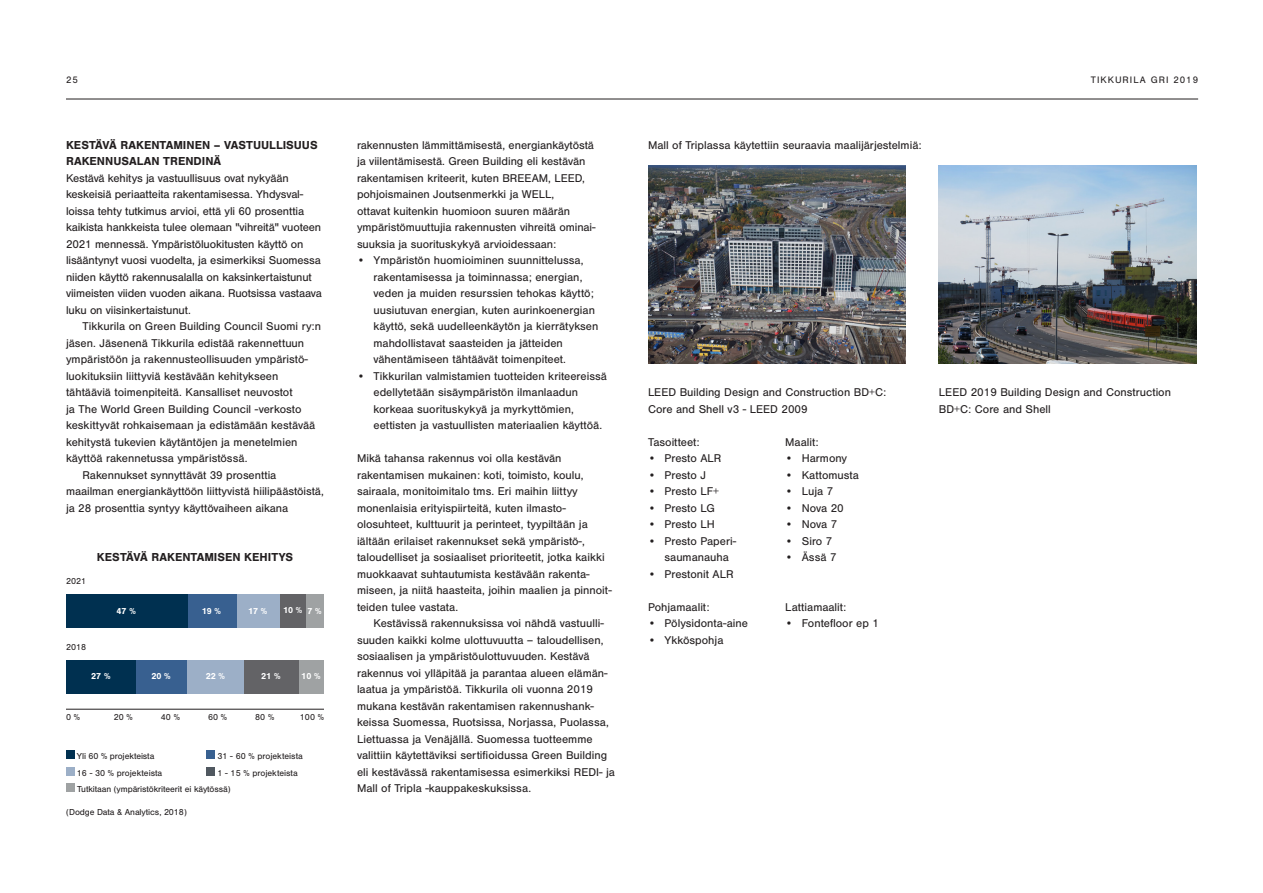
<style>
.page{position:relative;width:1263px;height:893px;background:#fff}
.page>*{position:absolute;margin:0;border:0;box-sizing:border-box;transform-origin:0 0}
.Valiotsikko_rivireki{font:700 12px/16.5px "Nimbus San";color:#231f20}
.Leipis{font:11.7px/16.5px "Nimbus San";color:#231f20}
.Leipis_ei_sis{font:11.7px/16.5px "Nimbus San";letter-spacing:-.005em;color:#231f20}
.Leipis_bulletit{font:11.7px "Nimbus San";color:#231f20}
.t1{font:9.75px "Nimbus San";letter-spacing:.1em;color:#231f20}
.Leipis-2{font:9px "Nimbus San";letter-spacing:-.005em;color:#231f20}
.t2{font:700 9px "Nimbus San";color:#fff}
</style>
<div class="page">
<hr style="left:66px;top:99px;width:1132px;height:1px;background:#231f20">
<img style="left:939px;top:165px;width:258px;height:198px">
<img style="left:648px;top:165px;width:258px;height:198px">
<div style="left:66px;top:751px;width:8px;height:8px;background:#003050"></div>
<div style="left:207px;top:751px;width:8px;height:8px;background:#386090"></div>
<div style="left:66px;top:767px;width:8px;height:9px;background:#9cafc7"></div>
<div style="left:207px;top:767px;width:8px;height:9px;background:#505860"></div>
<div style="left:66px;top:784px;width:8px;height:8px;background:#9fa2a3"></div>
<hr style="left:66px;top:709px;width:258px;height:1px;background:#231f20">
<div style="left:298px;top:660px;width:26px;height:33px;background:#9fa2a3"></div>
<div style="left:244px;top:660px;width:54px;height:33px;background:#636366"></div>
<div style="left:187px;top:660px;width:57px;height:33px;background:#9cafc7"></div>
<div style="left:136px;top:660px;width:51px;height:33px;background:#386090"></div>
<div style="left:66px;top:660px;width:70px;height:33px;background:#003050"></div>
<div style="left:306px;top:594px;width:18px;height:33px;background:#9fa2a3"></div>
<div style="left:280px;top:594px;width:26px;height:33px;background:#636366"></div>
<div style="left:236px;top:594px;width:44px;height:33px;background:#9cafc7"></div>
<div style="left:187px;top:594px;width:49px;height:33px;background:#386090"></div>
<div style="left:66px;top:594px;width:121px;height:33px;background:#003050"></div>
<p class="t1" style="left:66px;top:74px;width:13px">25</p>
<p class="t1" style="left:1091px;top:74px;width:109px">TIKKURILA GRI 2019</p>
<p class="Valiotsikko_rivireki" style="left:66px;top:136px;width:253px">KESTÄVÄ RAKENTAMINEN – VASTUULLISUUS<br>RAKENNUSALAN TRENDINÄ</p>
<p class="Leipis_ei_sis" style="left:66px;top:170px;width:257px">Kestävä kehitys ja vastuullisuus ovat nykyään keskeisiä periaatteita rakentamisessa. Yhdysval&shy;loissa tehty tutkimus arvioi, että yli 60 prosenttia kaikista hankkeista tulee olemaan "vihreitä" vuoteen 2021 mennessä. Ympäristöluokitusten käyttö on lisääntynyt vuosi vuodelta, ja esimerkiksi Suomessa niiden käyttö rakennusalalla on kaksinkertaistunut viimeisten viiden vuoden aikana. Ruotsissa vastaava luku on viisinkertaistunut.</p>
<p class="Leipis" style="left:66px;top:318px;width:257px;text-indent:16px">Tikkurila on Green Building Council Suomi ry:n jäsen. Jäsenenä Tikkurila edistää rakennettuun ympäristöön ja rakennusteollisuuden ympäristö&shy;luokituksiin liittyviä kestävään kehitykseen tähtääviä toimenpiteitä. Kansalliset neuvostot<br>ja The World Green Building Council -verkosto keskittyvät rohkaisemaan ja edistämään kestävää kehitystä tukevien käytäntöjen ja menetelmien käyttöä rakennetussa ympäristössä.</p>
<p class="Leipis" style="left:66px;top:467px;width:259px;text-indent:16px">Rakennukset synnyttävät 39 prosenttia maailman energiankäyttöön liittyvistä hiilipäästöistä, ja 28 prosenttia syntyy käyttövaiheen aikana</p>
<p class="Leipis-2" style="left:66px;top:576px;width:22px">2021</p>
<p class="Leipis-2" style="left:66px;top:642px;width:22px">2018</p>
<p class="Valiotsikko_rivireki" style="left:97px;top:549px;width:198px">KESTÄVÄ RAKENTAMISEN KEHITYS</p>
<p class="t2" style="left:117px;top:605px;width:21px">47 %</p>
<p class="t2" style="left:202px;top:605px;width:21px">19 %</p>
<p class="t2" style="left:248px;top:605px;width:21px">17 %</p>
<p class="t2" style="left:283px;top:605px;width:21px">10 %</p>
<p class="t2" style="left:308px;top:605px;width:16px">7 %</p>
<p class="t2" style="left:91px;top:671px;width:21px">27 %</p>
<p class="t2" style="left:151px;top:671px;width:21px">20 %</p>
<p class="t2" style="left:206px;top:671px;width:21px">22 %</p>
<p class="t2" style="left:261px;top:671px;width:21px">21 %</p>
<p class="t2" style="left:301px;top:671px;width:21px">10 %</p>
<p class="Leipis-2" style="left:66px;top:712px;width:15px">0 %</p>
<p class="Leipis-2" style="left:114px;top:712px;width:21px">20 %</p>
<p class="Leipis-2" style="left:161px;top:712px;width:21px">40 %</p>
<p class="Leipis-2" style="left:208px;top:712px;width:21px">60 %</p>
<p class="Leipis-2" style="left:255px;top:712px;width:21px">80 %</p>
<p class="Leipis-2" style="left:300px;top:712px;width:26px">100 %</p>
<p class="Leipis-2" style="left:77px;top:751px;width:79px">Yli 60 % projekteista</p>
<p class="Leipis-2" style="left:218px;top:751px;width:87px">31 - 60 % projekteista</p>
<p class="Leipis-2" style="left:77px;top:768px;width:87px">16 - 30 % projekteista</p>
<p class="Leipis-2" style="left:218px;top:768px;width:82px">1 - 15 % projekteista</p>
<p class="Leipis-2" style="left:77px;top:784px;width:155px">Tutkitaan (ympäristökriteerit ei käytössä)</p>
<p class="Leipis-2" style="left:66px;top:807px;width:122px">(Dodge Data &amp; Analytics, 2018)</p>
<p class="Leipis" style="left:357px;top:137px;width:240px">rakennusten lämmittämisestä, energiankäytöstä ja viilentämisestä. Green Building eli kestävän rakentamisen kriteerit, kuten BREEAM, LEED, pohjoismainen Joutsenmerkki ja WELL,<br>ottavat kuitenkin huomioon suuren määrän ympäristömuuttujia rakennusten vihreitä ominai&shy;suuksia ja suorituskykyä arvioidessaan:</p>
<p class="Leipis" style="left:373px;top:252px;width:226px;text-indent:-16px">• Ympäristön huomioiminen suunnittelussa, rakentamisessa ja toiminnassa; energian, veden ja muiden resurssien tehokas käyttö; uusiutuvan energian, kuten aurinkoenergian käyttö, sekä uudelleenkäytön ja kierrätyksen mahdollistavat saasteiden ja jätteiden vähentämiseen tähtäävät toimenpiteet.</p>
<p class="Leipis" style="left:373px;top:368px;width:235px;text-indent:-16px">• Tikkurilan valmistamien tuotteiden kriteereissä edellytetään sisäympäristön ilmanlaadun korkeaa suorituskykyä ja myrkyttömien, eettisten ja vastuullisten materiaalien käyttöä.</p>
<p class="Leipis_ei_sis" style="left:357px;top:450px;width:256px">Mikä tahansa rakennus voi olla kestävän rakentamisen mukainen: koti, toimisto, koulu, sairaala, monitoimitalo tms. Eri maihin liittyy monenlaisia erityispiirteitä, kuten ilmasto&shy;olosuhteet, kulttuurit ja perinteet, tyypiltään ja iältään erilaiset rakennukset sekä ympäristö-, taloudelliset ja sosiaaliset prioriteetit, jotka kaikki muokkaavat suhtautumista kestävään rakenta&shy;miseen, ja niitä haasteita, joihin maalien ja pinnoit&shy;teiden tulee vastata.</p>
<p class="Leipis" style="left:357px;top:615px;width:259px;text-indent:16px">Kestävissä rakennuksissa voi nähdä vastuulli&shy;suuden kaikki kolme ulottuvuutta – taloudellisen, sosiaalisen ja ympäristöulottuvuuden. Kestävä rakennus voi ylläpitää ja parantaa alueen elämän&shy;laatua ja ympäristöä. Tikkurila oli vuonna 2019 mukana kestävän rakentamisen rakennushank&shy;keissa Suomessa, Ruotsissa, Norjassa, Puolassa, Liettuassa ja Venäjällä. Suomessa tuotteemme valittiin käytettäviksi sertifioidussa Green Building eli kestävässä rakentamisessa esimerkiksi REDI- ja Mall of Tripla -kauppakeskuksissa.</p>
<p class="Leipis_ei_sis" style="left:648px;top:137px;width:275px">Mall of Triplassa käytettiin seuraavia maalijärjestelmiä:</p>
<p class="Leipis" style="left:648px;top:384px;width:240px">LEED Building Design and Construction BD+C:</p>
<p class="Leipis" style="left:648px;top:401px;width:161px">Core and Shell v3 - LEED 2009</p>
<p class="Leipis_bulletit" style="left:648px;top:435px;width:53px">Tasoitteet:</p>
<p class="Leipis" style="left:648px;top:450px;width:75px">• Presto ALR</p>
<p class="Leipis" style="left:648px;top:467px;width:59px">• Presto J</p>
<p class="Leipis" style="left:648px;top:483px;width:72px">• Presto LF+</p>
<p class="Leipis" style="left:648px;top:500px;width:68px">• Presto LG</p>
<p class="Leipis" style="left:648px;top:516px;width:68px">• Presto LH</p>
<p class="Leipis" style="left:664px;top:533px;width:73px;text-indent:-16px">• Presto Paperi&shy;saumanauha</p>
<p class="Leipis" style="left:648px;top:566px;width:87px">• Prestonit ALR</p>
<p class="Leipis_bulletit" style="left:648px;top:600px;width:63px">Pohjamaalit:</p>
<p class="Leipis" style="left:648px;top:615px;width:102px">• Pölysidonta-aine</p>
<p class="Leipis" style="left:648px;top:632px;width:77px">• Ykköspohja</p>
<p class="Leipis_bulletit" style="left:785px;top:435px;width:35px">Maalit:</p>
<p class="Leipis" style="left:785px;top:450px;width:63px">• Harmony</p>
<p class="Leipis" style="left:785px;top:467px;width:75px">• Kattomusta</p>
<p class="Leipis" style="left:785px;top:483px;width:50px">• Luja 7</p>
<p class="Leipis" style="left:785px;top:500px;width:60px">• Nova 20</p>
<p class="Leipis" style="left:785px;top:516px;width:54px">• Nova 7</p>
<p class="Leipis" style="left:785px;top:533px;width:49px">• Siro 7</p>
<p class="Leipis" style="left:785px;top:549px;width:53px">• Ässä 7</p>
<p class="Leipis_bulletit" style="left:785px;top:600px;width:63px">Lattiamaalit:</p>
<p class="Leipis" style="left:785px;top:615px;width:95px">• Fontefloor ep 1</p>
<p class="Leipis" style="left:939px;top:384px;width:234px">LEED 2019 Building Design and Construction<br>BD+C: Core and Shell</p>
</div>
